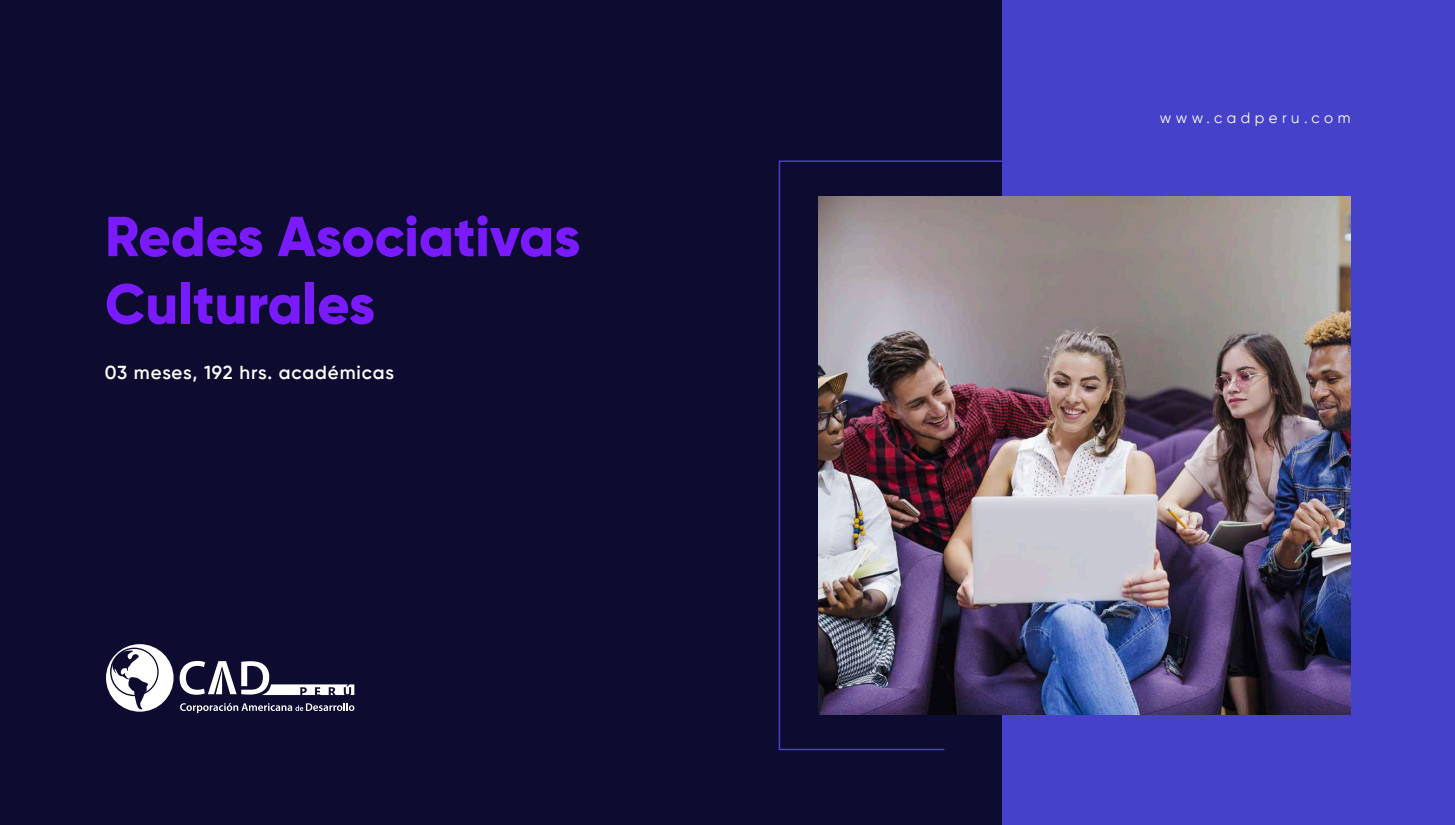
<style>
.page{position:relative;width:1455px;height:825px;background:#0e0b31}
.page>*{position:absolute;margin:0;border:0;box-sizing:border-box;transform-origin:0 0}
.t1{font:800 56.25px/67.5px "Gilroy";color:#7a1bff}
.t2{font:600 18.75px "Gilroy";letter-spacing:.05em;color:#fff}
.t3{font:15px "Gilroy";letter-spacing:.3em;color:#fff}
</style>
<div class="page">
<svg style="left:778px;top:160px;width:225px;height:591px"></svg>
<div style="left:1003px;top:0;width:452px;height:825px;background:#4541c9"></div>
<svg style="left:180px;top:703px;width:174px;height:10px"></svg>
<svg style="left:180px;top:661px;width:174px;height:34px"></svg>
<svg style="left:106px;top:644px;width:68px;height:68px"></svg>
<img style="left:819px;top:197px;width:532px;height:518px">
<p class="t1" style="left:105px;top:202px;width:477px">Redes Asociativas<br>Culturales</p>
<p class="t2" style="left:105px;top:360px;width:291px">03 meses, 192 hrs. académicas</p>
<p class="t3" style="left:1160px;top:109px;width:192px">www.cadperu.com</p>
</div>
